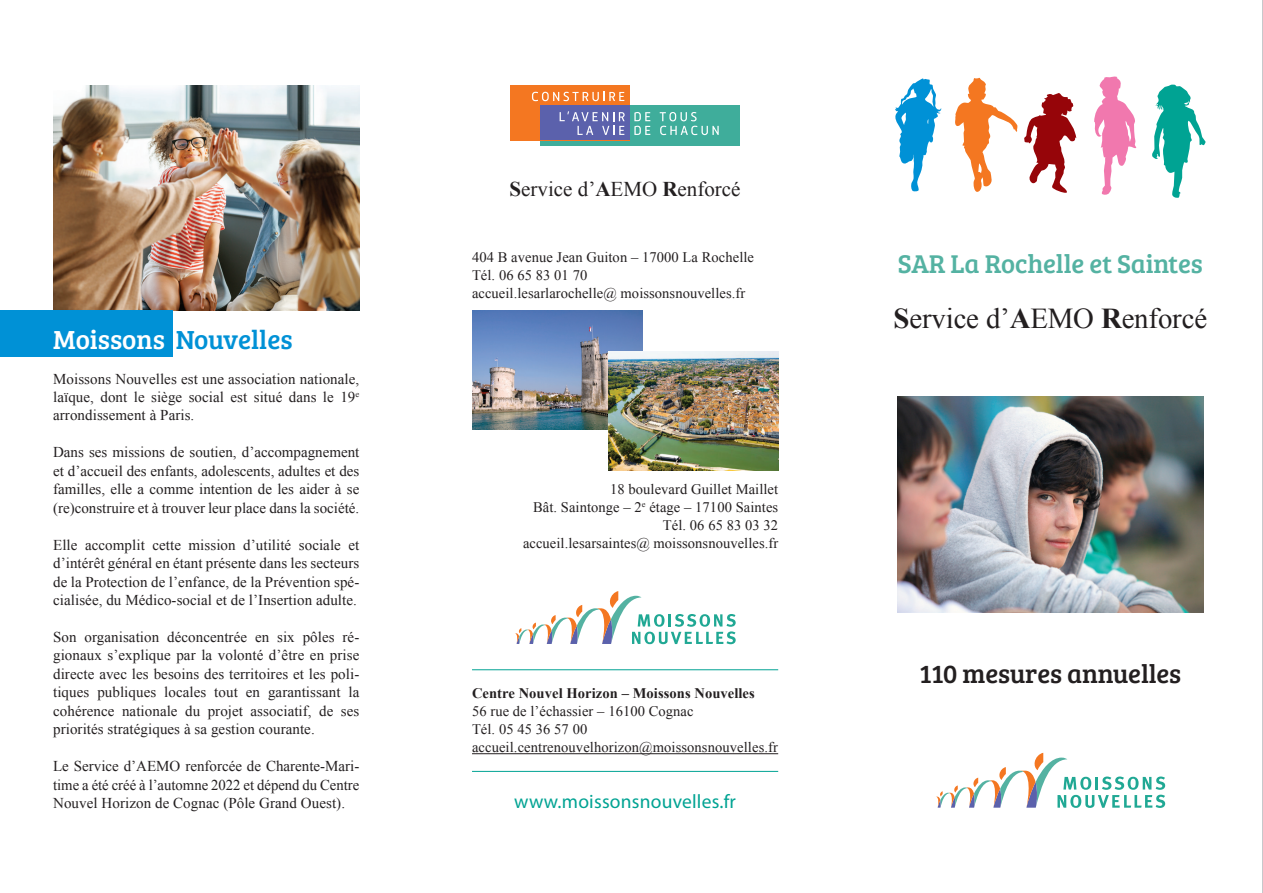
<style>
.page{position:relative;width:1263px;height:893px;background:#fff}
.page>*{position:absolute;margin:0;border:0;box-sizing:border-box;transform-origin:0 0}
.t1{font:28.8px "Times New Roman";letter-spacing:-.005em;color:#231f20}
.t2{font:27px "Bree Serif";color:#0091d6}
.t3{font:26.55px "Bree Serif";letter-spacing:-.005em;color:#54b2a2}
.t4{font:26.55px "Bree Serif";letter-spacing:-.005em;color:#231f20}
.t5{font:21px "Times New Roman";color:#231f20}
.t6{font:19.5px "Myriad Pro";letter-spacing:.01em;color:#00a393}
.t7{font:15px/18.5px "Times New Roman";letter-spacing:.005em;color:#231f20;text-align:justify}
.t8{font:14.55px/18px "Times New Roman";letter-spacing:.005em;color:#231f20}
.t9{font:700 14.55px "Times New Roman";letter-spacing:.005em;color:#231f20}
.s1{color:#fff}
.s2{font-weight:700}
</style>
<div class="page">
<hr style="left:1262px;top:0;width:1px;height:893px;background:#b6b7bb">
<img style="left:53px;top:85px;width:306px;height:225px">
<div style="left:0;top:310px;width:172px;height:47px;background:#0091d6"></div>
<svg style="left:936px;top:753px;width:229px;height:55px"></svg>
<img style="left:897px;top:397px;width:306px;height:215px">
<svg style="left:1152px;top:84px;width:53px;height:114px"></svg>
<svg style="left:1024px;top:93px;width:52px;height:100px"></svg>
<svg style="left:895px;top:79px;width:46px;height:113px"></svg>
<svg style="left:1094px;top:76px;width:42px;height:119px"></svg>
<svg style="left:955px;top:78px;width:63px;height:114px"></svg>
<img style="left:472px;top:310px;width:170px;height:119px">
<div style="left:540px;top:106px;width:200px;height:40px;background:#3fad9b"></div>
<div style="left:510px;top:85px;width:120px;height:55px;background:#f47721"></div>
<div style="left:540px;top:106px;width:90px;height:34px;background:#5b61ac"></div>
<svg style="left:532px;top:92px;width:92px;height:9px"></svg>
<svg style="left:560px;top:111px;width:65px;height:24px"></svg>
<svg style="left:634px;top:112px;width:16px;height:23px"></svg>
<svg style="left:660px;top:112px;width:59px;height:23px"></svg>
<svg style="left:515px;top:591px;width:221px;height:53px"></svg>
<hr style="left:472px;top:753px;width:306px;height:1px;background:#231f20">
<hr style="left:472px;top:771px;width:306px;height:1px;background:#00a393">
<hr style="left:472px;top:669px;width:306px;height:1px;background:#00a393">
<img style="left:608px;top:352px;width:170px;height:119px">
<h2 class="t2" style="left:53px;top:320px;width:241px"><span class="s1">Moissons</span> Nouvelles</h2>
<p class="t7" style="left:53px;top:369px;width:308px">Moissons Nouvelles est une association nationale, laïque, dont le siège social est situé dans le 19<sup>e </sup>arrondissement à Paris.</p>
<p class="t7" style="left:53px;top:443px;width:308px">Dans ses missions de soutien, d’accompagnement et d’accueil des enfants, adolescents, adultes et des familles, elle a comme intention de les aider à se (re)construire et à trouver leur place dans la société.</p>
<p class="t7" style="left:53px;top:535px;width:308px">Elle accomplit cette mission d’utilité sociale et d’intérêt général en étant présente dans les secteurs de la Protection de l’enfance, de la Prévention spé&shy;cialisée, du Médico-social et de l’Insertion adulte.</p>
<p class="t7" style="left:53px;top:627px;width:308px">Son organisation déconcentrée en six pôles ré&shy;gionaux s’explique par la volonté d’être en prise directe avec les besoins des territoires et les poli&shy;tiques publiques locales tout en garantissant la cohérence nationale du projet associatif, de ses priorités stratégiques à sa gestion courante.</p>
<p class="t7" style="left:53px;top:756px;width:308px">Le Service d’AEMO renforcée de Charente-Mari&shy;time a été créé à l’automne 2022 et dépend du Centre Nouvel Horizon de Cognac (Pôle Grand Ouest).</p>
<h3 class="t5" style="left:510px;top:175px;width:232px"><span class="s2">S</span>ervice d’<span class="s2">A</span>EMO <span class="s2">R</span>enforcé</h3>
<p class="t8" style="left:472px;top:248px;width:283px">404 B avenue Jean Guiton – 17000 La Rochelle<br>Tél. 06 65 83 01 70<br>accueil.lesarlarochelle@ moissonsnouvelles.fr</p>
<p class="t8" style="left:523px;top:480px;width:257px;text-align:right">18 boulevard Guillet Maillet<br>Bât. Saintonge – 2<sup>e</sup> étage – 17100 Saintes Tél. 06 65 83 03 32<br>accueil.lesarsaintes@ moissonsnouvelles.fr</p>
<p class="t9" style="left:472px;top:683px;width:284px">Centre Nouvel Horizon – Moissons Nouvelles</p>
<p class="t8" style="left:472px;top:702px;width:307px">56 rue de l’échassier – 16100 Cognac<br>Tél. 05 45 36 57 00 accueil.centrenouvelhorizon@moissonsnouvelles.fr</p>
<h3 class="t6" style="left:514px;top:789px;width:223px">www.moissonsnouvelles.fr</h3>
<h3 class="t3" style="left:898px;top:244px;width:306px">SAR La Rochelle et Saintes</h3>
<h1 class="t1" style="left:893px;top:299px;width:315px"><span class="s2">S</span>ervice d’<span class="s2">A</span>EMO <span class="s2">R</span>enforcé</h1>
<h3 class="t4" style="left:919px;top:655px;width:263px">110 mesures annuelles</h3>
</div>
